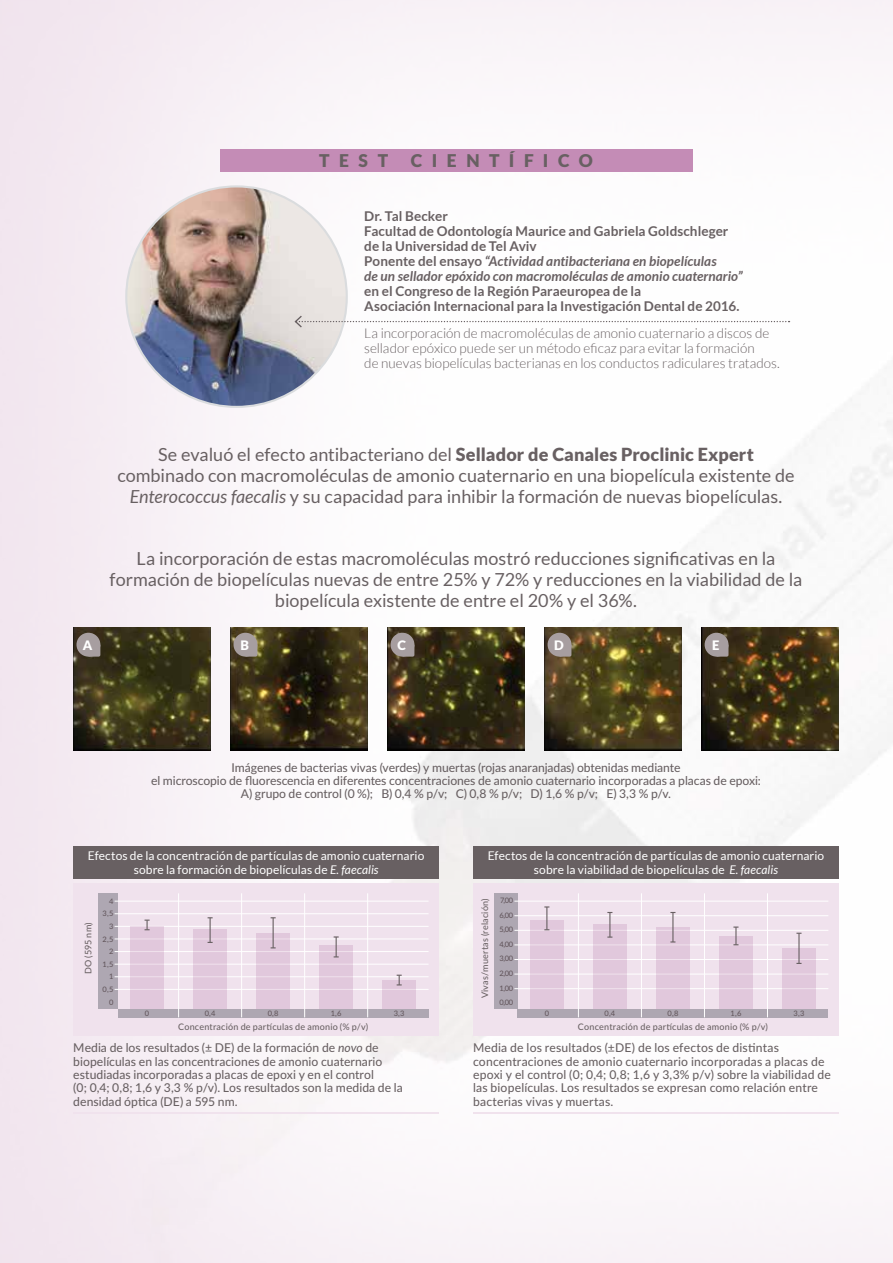
<style>
.page{position:relative;width:893px;height:1263px;background:#fff}
.page>*{position:absolute;margin:0;border:0;box-sizing:border-box;transform-origin:0 0}
.t1{font:18px/21px "Lato";color:#686062;text-align:center}
.t2{font:900 17.55px "Lato";letter-spacing:.54em;color:#686062}
.t3{font:700 13.5px/15px "Lato";letter-spacing:.005em;color:#686062}
.t4{font:300 13.5px/15px "Lato";color:#686062}
.t5{font:900 12.9px "Lato";color:#fff}
.t6{font:500 12.15px/13.4px "Lato";letter-spacing:.005em;color:#686062}
.t7{font:12px/14.4px "Lato";letter-spacing:.005em;color:#fff;text-align:center}
.t8{font:500 9px "Lato";letter-spacing:.025em;color:#686062}
.t9{font:500 7.5px/12.6px "Lato";letter-spacing:-.02em;color:#686062;text-align:right}
.s1{font-style:italic}
.s2{font-weight:900}
</style>
<div class="page">
<div style="left:0;top:0;width:893px;height:1263px;background:#c48cb6;opacity:.5"></div>
<div style="left:73px;top:883px;width:366px;height:153px;background:#f0e2ed"></div>
<div style="left:473px;top:883px;width:366px;height:153px;background:#f0e2ed"></div>
<hr style="left:73px;top:1112px;width:366px;height:2px;background:#f0e2ed">
<hr style="left:473px;top:1112px;width:366px;height:2px;background:#f0e2ed">
<div style="left:220px;top:149px;width:472px;height:23px;background:#c48cb6"></div>
<img style="left:73px;top:628px;width:138px;height:122px">
<svg style="left:91px;top:648px;width:9px;height:9px"></svg>
<div style="left:76px;top:633px;width:24px;height:24px;background:#a79ea0;border-radius:50%"></div>
<img style="left:387px;top:628px;width:138px;height:122px">
<svg style="left:406px;top:648px;width:8px;height:9px"></svg>
<div style="left:391px;top:633px;width:23px;height:24px;background:#a79ea0;border-radius:50%"></div>
<img style="left:230px;top:628px;width:138px;height:122px">
<svg style="left:248px;top:648px;width:9px;height:9px"></svg>
<div style="left:233px;top:633px;width:24px;height:24px;background:#a79ea0;border-radius:50%"></div>
<img style="left:544px;top:628px;width:138px;height:122px">
<svg style="left:563px;top:648px;width:8px;height:9px"></svg>
<div style="left:548px;top:633px;width:23px;height:24px;background:#a79ea0;border-radius:50%"></div>
<img style="left:701px;top:628px;width:138px;height:122px">
<svg style="left:720px;top:648px;width:8px;height:9px"></svg>
<div style="left:705px;top:633px;width:23px;height:24px;background:#a79ea0;border-radius:50%"></div>
<img style="left:126px;top:186px;width:221px;height:221px;border-radius:110px">
<div style="left:98px;top:893px;width:20px;height:116px;background:#aea7b2"></div>
<div style="left:494px;top:893px;width:23px;height:116px;background:#aea7b2"></div>
<div style="left:118px;top:1009px;width:311px;height:8px;background:#aea7b2"></div>
<div style="left:517px;top:1009px;width:311px;height:8px;background:#aea7b2"></div>
<hr style="left:115px;top:901px;width:314px;height:1px;background:#fff">
<hr style="left:514px;top:901px;width:314px;height:1px;background:#fff">
<hr style="left:115px;top:939px;width:314px;height:1px;background:#fff">
<hr style="left:514px;top:930px;width:314px;height:1px;background:#fff">
<hr style="left:115px;top:913px;width:314px;height:1px;background:#fff">
<hr style="left:115px;top:951px;width:314px;height:1px;background:#fff">
<hr style="left:514px;top:945px;width:314px;height:1px;background:#fff">
<hr style="left:115px;top:989px;width:314px;height:1px;background:#fff">
<hr style="left:514px;top:988px;width:314px;height:1px;background:#fff">
<hr style="left:115px;top:926px;width:314px;height:1px;background:#fff">
<hr style="left:514px;top:915px;width:314px;height:1px;background:#fff">
<hr style="left:115px;top:976px;width:314px;height:1px;background:#fff">
<hr style="left:514px;top:974px;width:314px;height:1px;background:#fff">
<hr style="left:115px;top:964px;width:314px;height:1px;background:#fff">
<hr style="left:514px;top:959px;width:314px;height:1px;background:#fff">
<hr style="left:178px;top:893px;width:1px;height:124px;background:#fff">
<hr style="left:578px;top:893px;width:1px;height:124px;background:#fff">
<hr style="left:241px;top:893px;width:1px;height:124px;background:#fff">
<hr style="left:641px;top:893px;width:1px;height:124px;background:#fff">
<hr style="left:304px;top:893px;width:1px;height:124px;background:#fff">
<hr style="left:704px;top:893px;width:1px;height:124px;background:#fff">
<hr style="left:367px;top:893px;width:1px;height:124px;background:#fff">
<hr style="left:767px;top:893px;width:1px;height:124px;background:#fff">
<svg style="left:131px;top:926px;width:33px;height:83px;background:#e1c9dc"></svg>
<svg style="left:145px;top:919px;width:5px;height:11px"></svg>
<div style="left:530px;top:920px;width:33px;height:89px;background:#e1c8dc"></div>
<svg style="left:544px;top:906px;width:5px;height:24px"></svg>
<svg style="left:194px;top:929px;width:33px;height:80px;background:#e1c9dc"></svg>
<svg style="left:208px;top:917px;width:5px;height:26px"></svg>
<svg style="left:593px;top:924px;width:33px;height:85px;background:#e1c9dc"></svg>
<svg style="left:607px;top:912px;width:5px;height:26px"></svg>
<svg style="left:257px;top:934px;width:33px;height:75px;background:#e1c9dc"></svg>
<hr style="left:273px;top:918px;width:1px;height:30px;background:#686062">
<div style="left:656px;top:927px;width:33px;height:82px;background:linear-gradient(to bottom,#e2cadd,#e1c9dc)"></div>
<hr style="left:672px;top:912px;width:1px;height:30px;background:#686062">
<div style="left:320px;top:946px;width:33px;height:63px;background:#e1c8dc"></div>
<svg style="left:334px;top:936px;width:5px;height:21px"></svg>
<div style="left:719px;top:936px;width:33px;height:73px;background:#e1c8dc"></div>
<svg style="left:733px;top:926px;width:5px;height:19px"></svg>
<div style="left:383px;top:980px;width:33px;height:29px;background:#e1c8dc"></div>
<svg style="left:397px;top:975px;width:5px;height:10px"></svg>
<div style="left:782px;top:948px;width:33px;height:61px;background:#e1c8dc"></div>
<hr style="left:798px;top:933px;width:2px;height:30px;background:#686062">
<div style="left:73px;top:846px;width:366px;height:32px;background:#686062"></div>
<div style="left:473px;top:846px;width:366px;height:32px;background:#686062"></div>
<svg style="left:294px;top:314px;width:495px;height:15px"></svg>
<h2 class="t2" style="left:319px;top:151px;width:71px">TEST</h2>
<h2 class="t2" style="left:411px;top:151px;width:184px">CIENTÍFICO</h2>
<p class="t3" style="left:364px;top:208px;width:380px">Dr. Tal Becker<br>Facultad de Odontología Maurice and Gabriela Goldschleger de la Universidad de Tel Aviv<br>Ponente del ensayo <span class="s1">“Actividad antibacteriana en biopelículas<br>de un sellador epóxido con macromoléculas de amonio cuaternario”</span></p>
<p class="t3" style="left:364px;top:283px;width:377px">en el Congreso de la Región Paraeuropea de la<br>Asociación Internacional para la Investigación Dental de 2016.</p>
<p class="t4" style="left:364px;top:326px;width:417px">La incorporación de macromoléculas de amonio cuaternario a discos de sellador epóxico puede ser un método eficaz para evitar la formación<br>de nuevas biopelículas bacterianas en los conductos radiculares tratados.</p>
<p class="t1" style="left:117px;top:444px;width:679px">Se evaluó el efecto antibacteriano del <span class="s2">Sellador de Canales Proclinic Expert </span>combinado con macromoléculas de amonio cuaternario en una biopelícula existente de<br><span class="s1">Enterococcus faecalis</span> y su capacidad para inhibir la formación de nuevas biopelículas.</p>
<h1 class="t1" style="left:110px;top:548px;width:694px">La incorporación de estas macromoléculas mostró reducciones significativas en la formación de biopelículas nuevas de entre 25% y 72% y reducciones en la viabilidad de la biopelícula existente de entre el 20% y el 36%.</h1>
<p class="t5" style="left:83px;top:638px;width:11px">A</p>
<p class="t5" style="left:240px;top:638px;width:10px">B</p>
<p class="t5" style="left:398px;top:638px;width:10px">C</p>
<p class="t5" style="left:554px;top:638px;width:11px">D</p>
<p class="t5" style="left:712px;top:638px;width:9px">E</p>
<p class="t6" style="left:151px;top:760px;width:611px;text-align:center">Imágenes de bacterias vivas (verdes) y muertas (rojas anaranjadas) obtenidas mediante<br>el microscopio de fluorescencia en diferentes concentraciones de amonio cuaternario incorporadas a placas de epoxi:<br>A) grupo de control (0 %); B) 0,4 % p/v; C) 0,8 % p/v; D) 1,6 % p/v; E) 3,3 % p/v.</p>
<p class="t7" style="left:88px;top:848px;width:338px">Efectos de la concentración de partículas de amonio cuaternario sobre la formación de biopelículas de <span class="s1">E. faecalis</span></p>
<p class="t7" style="left:488px;top:848px;width:338px">Efectos de la concentración de partículas de amonio cuaternario sobre la viabilidad de biopelículas de <span class="s1">E. faecalis</span></p>
<p class="t8" style="left:82px;top:974px;width:53px;rotate:-90deg">DO (595 nm)</p>
<p class="t9" style="left:102px;top:894px;width:12px">4<br>3,5<br>3<br>2,5<br>2<br>1,5<br>1<br>0,5<br>0</p>
<p class="t9" style="left:499px;top:892px;width:15px;line-height:14.7px;text-align:justify">7,00<br>6,00<br>5,00<br>4,00<br>3,00<br>2,00<br>1,00<br>0,00</p>
<p class="t9" style="left:145px;top:1007px;width:6px">0</p>
<p class="t9" style="left:205px;top:1007px;width:12px">0,4</p>
<p class="t9" style="left:268px;top:1007px;width:12px">0,8</p>
<p class="t9" style="left:331px;top:1007px;width:12px">1,6</p>
<p class="t9" style="left:394px;top:1007px;width:12px">3,3</p>
<p class="t9" style="left:545px;top:1007px;width:6px">0</p>
<p class="t9" style="left:605px;top:1007px;width:12px">0,4</p>
<p class="t9" style="left:667px;top:1007px;width:12px">0,8</p>
<p class="t9" style="left:731px;top:1007px;width:12px">1,6</p>
<p class="t9" style="left:794px;top:1007px;width:12px">3,3</p>
<p class="t8" style="left:478px;top:998px;width:101px;rotate:-90deg">Vivas/muertas (relación)</p>
<p class="t8" style="left:178px;top:1020px;width:192px">Concentración de partículas de amonio (% p/v)</p>
<p class="t8" style="left:578px;top:1020px;width:192px">Concentración de partículas de amonio (% p/v)</p>
<p class="t6" style="left:73px;top:1040px;width:331px">Media de los resultados (± DE) de la formación de <span class="s1">novo</span> de biopelículas en las concentraciones de amonio cuaternario estudiadas incorporadas a placas de epoxi y en el control<br>(0; 0,4; 0,8; 1,6 y 3,3 % p/v). Los resultados son la medida de la densidad óptica (DE) a 595 nm.</p>
<p class="t6" style="left:473px;top:1040px;width:359px">Media de los resultados (±DE) de los efectos de distintas concentraciones de amonio cuaternario incorporadas a placas de epoxi y el control (0; 0,4; 0,8; 1,6 y 3,3% p/v) sobre la viabilidad de las biopelículas. Los resultados se expresan como relación entre bacterias vivas y muertas.</p>
</div>
